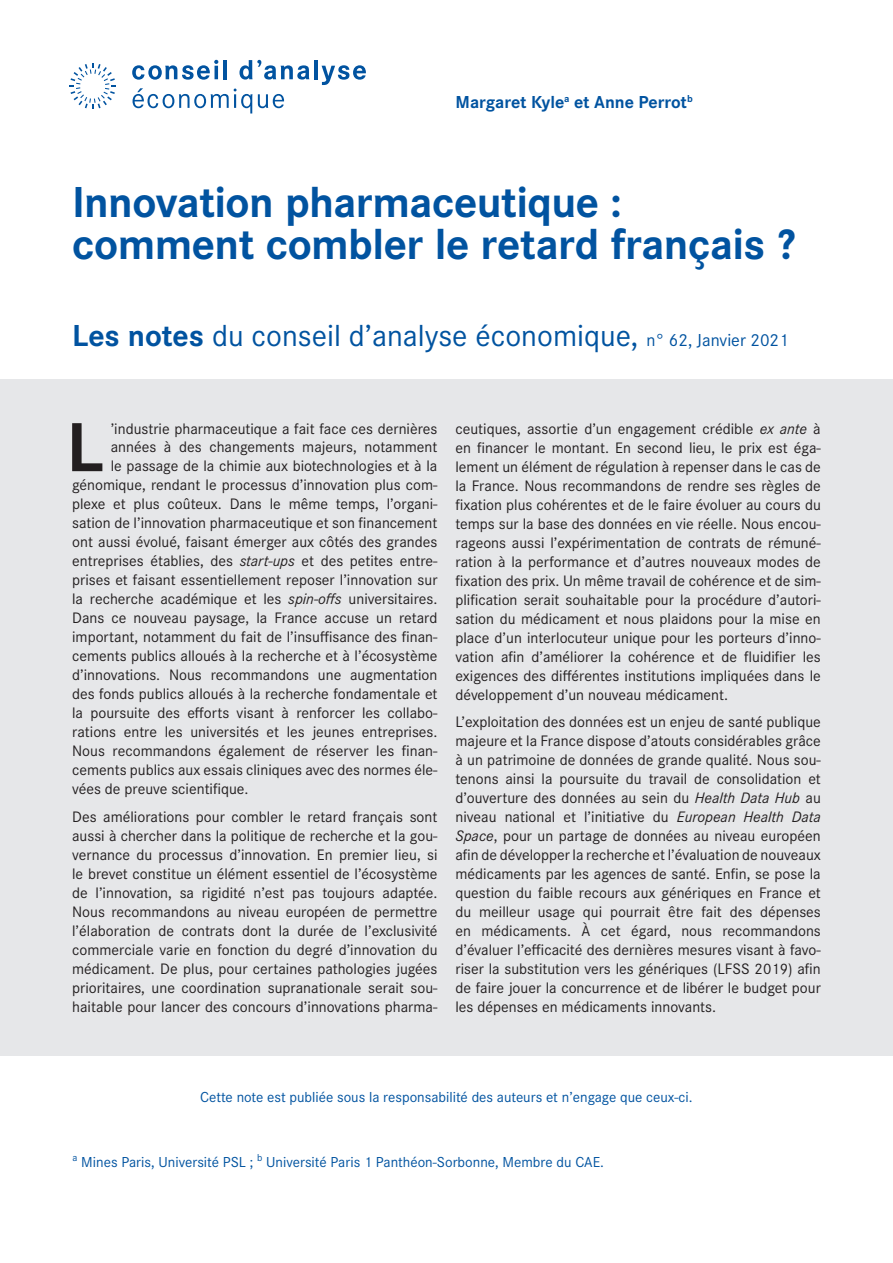
<style>
.page{position:relative;width:893px;height:1263px;background:#fff}
.page>*{position:absolute;margin:0;border:0;box-sizing:border-box;transform-origin:0 0}
.Résumé____lettrine{font:700 72px "Corporate S";color:#231f20}
.Titre_de_la_Note{font:700 45px/42px "Corporate S";letter-spacing:-.015em;color:#0153a0}
.t1{font:31.5px "Corporate S";color:#0153a0}
.Auteurs{font:700 18px "Corporate S";color:#0153a0}
.Résumé{font:15.75px/19px "Corporate S";color:#231f20;text-align:justify}
.Résumé____lettrine-2{font:15.75px "Corporate S";color:#231f20}
.Organisme{font:15px "Corporate S";color:#0153a0}
.s1{font-weight:700}
.s2{font-size:18px}
.s3{font-style:italic}
</style>
<div class="page">
<div style="left:0;top:379px;width:893px;height:676px;background:#e6e7e9"></div>
<svg style="left:132px;top:60px;width:86px;height:20px"></svg>
<hr style="left:223px;top:60px;width:4px;height:19px;background:#0153a0">
<svg style="left:239px;top:60px;width:70px;height:20px"></svg>
<hr style="left:314px;top:60px;width:3px;height:19px;background:#0153a0">
<svg style="left:322px;top:65px;width:44px;height:20px"></svg>
<svg style="left:133px;top:88px;width:151px;height:25px"></svg>
<svg style="left:70px;top:63px;width:46px;height:46px"></svg>
<p class="Auteurs" style="left:455px;top:90px;width:239px">Margaret Kyle<sup>a</sup> et Anne Perrot<sup>b</sup></p>
<p class="Titre_de_la_Note" style="left:72px;top:179px;width:724px">Innovation pharmaceutique : comment combler le retard français ?</p>
<p class="t1" style="left:72px;top:315px;width:718px"><span class="s1">Les notes</span> du conseil d’analyse économique, <span class="s2">n° 62, Janvier 2021</span></p>
<p class="Résumé____lettrine" style="left:66px;top:397px;width:39px">L</p>
<p class="Résumé____lettrine-2" style="left:111px;top:418px;width:328px">’industrie pharmaceutique a fait face ces dernières</p>
<p class="Résumé____lettrine-2" style="left:111px;top:437px;width:328px">années à des changements majeurs, notamment</p>
<p class="Résumé____lettrine-2" style="left:111px;top:456px;width:328px">le passage de la chimie aux biotechnologies et à la</p>
<p class="Résumé____lettrine-2" style="left:72px;top:475px;width:367px">génomique, rendant le processus d’innovation plus com-</p>
<p class="Résumé____lettrine-2" style="left:72px;top:494px;width:367px">plexe et plus coûteux. Dans le même temps, l’organi-</p>
<p class="Résumé____lettrine-2" style="left:72px;top:513px;width:367px">sation de l’innovation pharmaceutique et son financement</p>
<p class="Résumé____lettrine-2" style="left:72px;top:532px;width:367px">ont aussi évolué, faisant émerger aux côtés des grandes</p>
<p class="Résumé____lettrine-2" style="left:72px;top:551px;width:367px">entreprises établies, des <span class="s3">start-ups</span> et des petites entre-</p>
<p class="Résumé____lettrine-2" style="left:72px;top:570px;width:367px">prises et faisant essentiellement reposer l’innovation sur</p>
<p class="Résumé____lettrine-2" style="left:72px;top:589px;width:367px">la recherche académique et les <span class="s3">spin-offs</span> universitaires.</p>
<p class="Résumé____lettrine-2" style="left:72px;top:608px;width:367px">Dans ce nouveau paysage, la France accuse un retard</p>
<p class="Résumé____lettrine-2" style="left:72px;top:627px;width:367px">important, notamment du fait de l’insuffisance des finan-</p>
<p class="Résumé____lettrine-2" style="left:72px;top:646px;width:367px">cements publics alloués à la recherche et à l’écosystème</p>
<p class="Résumé____lettrine-2" style="left:72px;top:665px;width:367px">d’innovations. Nous recommandons une augmentation</p>
<p class="Résumé____lettrine-2" style="left:72px;top:684px;width:367px">des fonds publics alloués à la recherche fondamentale et</p>
<p class="Résumé____lettrine-2" style="left:72px;top:703px;width:367px">la poursuite des efforts visant à renforcer les collabo-</p>
<p class="Résumé____lettrine-2" style="left:72px;top:722px;width:367px">rations entre les universités et les jeunes entreprises.</p>
<p class="Résumé____lettrine-2" style="left:72px;top:741px;width:367px">Nous recommandons également de réserver les finan-</p>
<p class="Résumé____lettrine-2" style="left:72px;top:760px;width:367px">cements publics aux essais cliniques avec des normes éle-</p>
<p class="Résumé____lettrine-2" style="left:72px;top:779px;width:178px">vées de preuve scientifique.</p>
<p class="Résumé" style="left:72px;top:807px;width:367px">Des améliorations pour combler le retard français sont aussi à chercher dans la politique de recherche et la gou&shy;vernance du processus d’innovation. En premier lieu, si le brevet constitue un élément essentiel de l’écosystème de l’innovation, sa rigidité n’est pas toujours adaptée.<br>Nous recommandons au niveau européen de permettre l’élaboration de contrats dont la durée de l’exclusivité commerciale varie en fonction du degré d’innovation du médicament. De plus, pour certaines pathologies jugées prioritaires, une coordination supranationale serait sou&shy;haitable pour lancer des concours d’innovations pharma-</p>
<p class="Résumé" style="left:455px;top:418px;width:367px">ceutiques, assortie d’un engagement crédible <span class="s3">ex ante</span> à en financer le montant. En second lieu, le prix est éga&shy;lement un élément de régulation à repenser dans le cas de la France. Nous recommandons de rendre ses règles de fixation plus cohérentes et de le faire évoluer au cours du temps sur la base des données en vie réelle. Nous encou&shy;rageons aussi l’expérimentation de contrats de rémuné&shy;ration à la performance et d’autres nouveaux modes de fixation des prix. Un même travail de cohérence et de sim&shy;plification serait souhaitable pour la procédure d’autori&shy;sation du médicament et nous plaidons pour la mise en place d’un interlocuteur unique pour les porteurs d’inno&shy;vation afin d’améliorer la cohérence et de fluidifier les exigences des différentes institutions impliquées dans le développement d’un nouveau médicament.</p>
<p class="Résumé" style="left:455px;top:712px;width:367px">L’exploitation des données est un enjeu de santé publique majeure et la France dispose d’atouts considérables grâce à un patrimoine de données de grande qualité. Nous sou&shy;tenons ainsi la poursuite du travail de consolidation et d’ouverture des données au sein du <span class="s3">Health Data Hub</span> au niveau national et l’initiative du <span class="s3">European Health Data Space</span>, pour un partage de données au niveau européen afin de développer la recherche et l’évaluation de nouveaux médicaments par les agences de santé. Enfin, se pose la question du faible recours aux génériques en France et du meilleur usage qui pourrait être fait des dépenses en médicaments. À cet égard, nous recommandons d’évaluer l’efficacité des dernières mesures visant à favo&shy;riser la substitution vers les génériques (LFSS 2019) afin de faire jouer la concurrence et de libérer le budget pour les dépenses en médicaments innovants.</p>
<p class="Organisme" style="left:200px;top:1087px;width:494px">Cette note est publiée sous la responsabilité des auteurs et n’engage que ceux-ci.</p>
<p class="Organisme" style="left:73px;top:1152px;width:533px"><sup>a</sup> Mines Paris, Université PSL ; <sup>b</sup> Université Paris 1 Panthéon-Sorbonne, Membre du CAE.</p>
</div>
